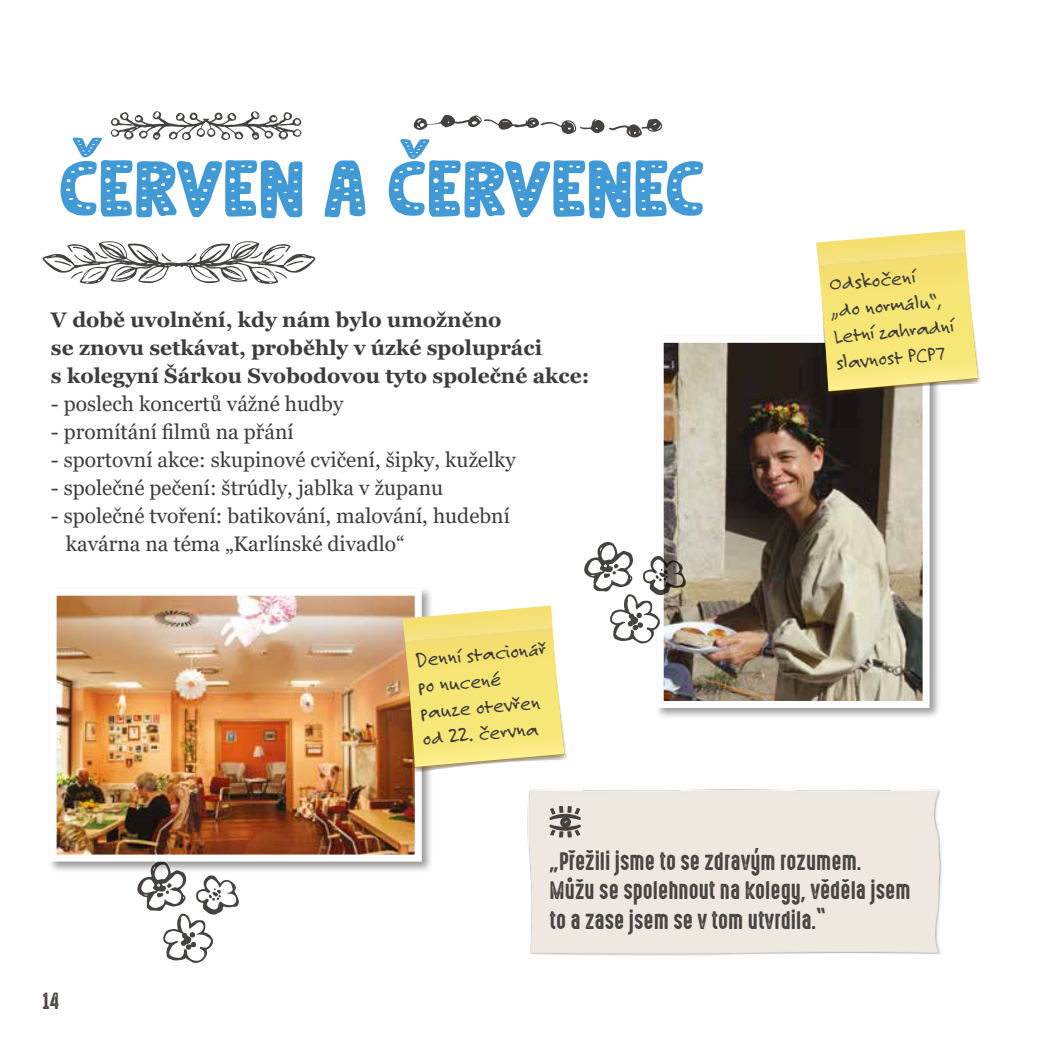
<style>
.page{position:relative;width:1042px;height:1042px;background:#fff}
.page>*{position:absolute;margin:0;border:0;box-sizing:border-box;transform-origin:0 0}
.t1{font:83.65px "Doubledecker Dots DEMO";color:#4199d5}
.t2{font:22.75px/29.8px "High Voltage Rough";color:#45413f}
.t3{font:21px/28px "Georgia";color:#3d3d3d}
.t4{font:700 21px/28px "Georgia";color:#3d3d3d}
.t5{font:21px/26.2px "Felt Tip Roman";color:#3d3d3d}
.t6{font:21px "High Voltage Rough";color:#45413f}
</style>
<div class="page">
<div style="left:527px;top:789px;width:416px;height:167px;background:#eee8e1"></div>
<div style="left:654px;top:334px;width:287px;height:386px;background:#000;opacity:.4"></div>
<img style="left:665px;top:344px;width:256px;height:356px">
<div style="left:657px;top:336px;width:272px;height:372px;border:7px solid #fff"></div>
<svg style="left:42px;top:241px;width:273px;height:43px"></svg>
<svg style="left:110px;top:111px;width:192px;height:29px"></svg>
<svg style="left:816px;top:230px;width:165px;height:167px"></svg>
<svg style="left:73px;top:138px;width:29px;height:19px"></svg>
<svg style="left:400px;top:115px;width:263px;height:44px"></svg>
<svg style="left:137px;top:873px;width:102px;height:90px"></svg>
<svg style="left:584px;top:541px;width:111px;height:108px"></svg>
<div style="left:47px;top:586px;width:387px;height:287px;background:#000;opacity:.4"></div>
<img style="left:58px;top:597px;width:356px;height:256px">
<div style="left:50px;top:589px;width:372px;height:272px;border:7px solid #fff"></div>
<svg style="left:402px;top:605px;width:165px;height:168px"></svg>
<svg style="left:549px;top:806px;width:32px;height:31px"></svg>
<h1 class="t1" style="left:59px;top:141px;width:647px">CERVEN A CERVENEC</h1>
<p class="t4" style="left:51px;top:306px;width:540px">V době uvolnění, kdy nám bylo umožněno<br>se znovu setkávat, proběhly v úzké spolupráci<br>s kolegyní Šárkou Svobodovou tyto společné akce:</p>
<p class="t3" style="left:51px;top:390px;width:294px">- poslech koncertů vážné hudby</p>
<p class="t3" style="left:51px;top:418px;width:244px">- promítání filmů na přání</p>
<p class="t3" style="left:51px;top:446px;width:466px">- sportovní akce: skupinové cvičení, šipky, kuželky</p>
<p class="t3" style="left:51px;top:474px;width:394px">- společné pečení: štrúdly, jablka v županu</p>
<p class="t3" style="left:66px;top:502px;width:445px;text-indent:-15px">- společné tvoření: batikování, malování, hudební kavárna na téma „Karlínské divadlo“</p>
<p class="t5" style="left:414px;top:646px;width:132px;rotate:-5deg">Denní stacionář po nucené pauze otevřen od 22. června</p>
<p class="t5" style="left:828px;top:271px;width:122px;rotate:-5deg">Odskočení<br>„do normálu“,<br>Letní zahradní slavnost PCP7</p>
<p class="t6" style="left:42px;top:984px;width:19px">14</p>
<p class="t2" style="left:549px;top:845px;width:363px">„Přežili jsme to se zdravým rozumem.<br>Můžu se spolehnout na kolegy, věděla jsem to a zase jsem se v tom utvrdila.“</p>
</div>
